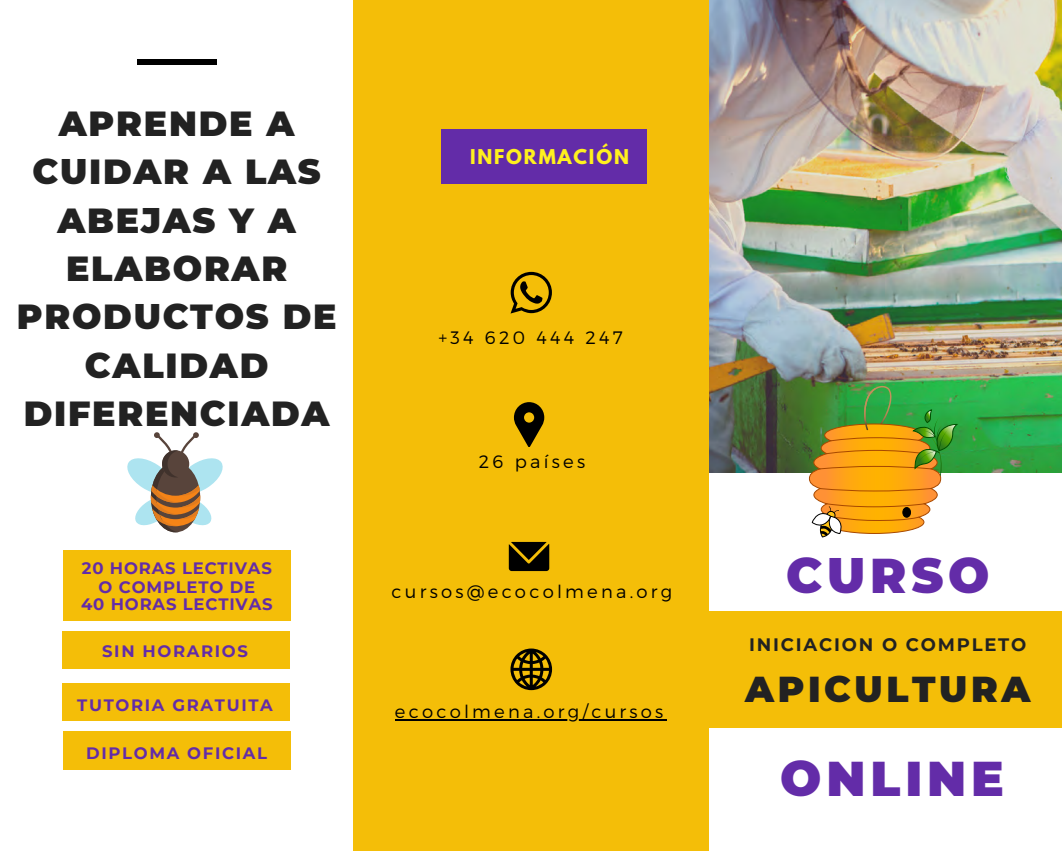
<style>
.page{position:relative;width:1062px;height:851px;background:#fff}
.page>*{position:absolute;margin:0;border:0;box-sizing:border-box;transform-origin:0 0}
.t1{font:900 48.75px "Montserrat";letter-spacing:.1em;color:#632ca8}
.t2{font:900 36px "Montserrat";letter-spacing:.1em;color:#222}
.t3{font:900 34.8px/48.3px "Montserrat";letter-spacing:.05em;color:#222;text-align:center}
.t4{font:700 18.15px "League Spartan";letter-spacing:.1em;color:#fff11e}
.t5{font:300 18px "Montserrat";letter-spacing:.18em;color:#000}
.t6{font:700 18px "Montserrat";letter-spacing:.1em;color:#222}
.t7{font:700 16.5px "Montserrat";letter-spacing:.05em;color:#632ca8}
.t8{font:700 16.5px "Montserrat";letter-spacing:.1em;color:#632ca8}
</style>
<div class="page">
<img style="left:709px;top:0;width:353px;height:473px">
<div style="left:709px;top:611px;width:353px;height:116px;background:#f4be08"></div>
<div style="left:354px;top:0;width:355px;height:850px;background:#f4be08"></div>
<div style="left:442px;top:130px;width:205px;height:54px;background:#632ca8"></div>
<svg style="left:509px;top:542px;width:40px;height:29px"></svg>
<svg style="left:514px;top:403px;width:30px;height:44px"></svg>
<svg style="left:510px;top:648px;width:42px;height:42px"></svg>
<div style="left:62px;top:631px;width:227px;height:37px;background:#f4be08"></div>
<div style="left:137px;top:59px;width:80px;height:6px;background:#000"></div>
<svg style="left:127px;top:432px;width:96px;height:100px"></svg>
<svg style="left:511px;top:272px;width:41px;height:41px"></svg>
<div style="left:64px;top:583px;width:227px;height:37px;background:#f4be08"></div>
<div style="left:62px;top:683px;width:227px;height:37px;background:#f4be08"></div>
<div style="left:64px;top:732px;width:227px;height:37px;background:#f4be08"></div>
<svg style="left:809px;top:386px;width:149px;height:152px;background:#afa740"></svg>
<hr style="left:395px;top:719px;width:272px;height:1px;background:#000">
<div style="left:64px;top:550px;width:227px;height:37px;background:#f4be08"></div>
<p class="t3" style="left:17px;top:99px;width:321px">APRENDE A<br>CUIDAR A LAS<br>ABEJAS Y A<br>ELABORAR<br>PRODUCTOS DE<br>CALIDAD<br>DIFERENCIADA</p>
<p class="t7" style="left:82px;top:558px;width:191px">20 HORAS LECTIVAS</p>
<p class="t7" style="left:99px;top:577px;width:158px">O COMPLETO DE</p>
<p class="t7" style="left:81px;top:594px;width:193px">40 HORAS LECTIVAS</p>
<p class="t8" style="left:102px;top:641px;width:147px">SIN HORARIOS</p>
<p class="t8" style="left:77px;top:695px;width:197px">TUTORIA GRATUITA</p>
<p class="t8" style="left:86px;top:742px;width:182px">DIPLOMA OFICIAL</p>
<p class="t4" style="left:470px;top:147px;width:160px">INFORMACIÓN</p>
<p class="t5" style="left:438px;top:325px;width:186px">+34 620 444 247</p>
<p class="t5" style="left:479px;top:449px;width:108px">26 países</p>
<p class="t5" style="left:392px;top:579px;width:282px">cursos@ecocolmena.org</p>
<p class="t5" style="left:395px;top:700px;width:270px">ecocolmena.org/cursos</p>
<p class="t1" style="left:786px;top:546px;width:205px">CURSO</p>
<p class="t6" style="left:749px;top:633px;width:279px">INICIACION O COMPLETO</p>
<p class="t2" style="left:745px;top:667px;width:287px">APICULTURA</p>
<p class="t1" style="left:780px;top:748px;width:225px">ONLINE</p>
</div>
